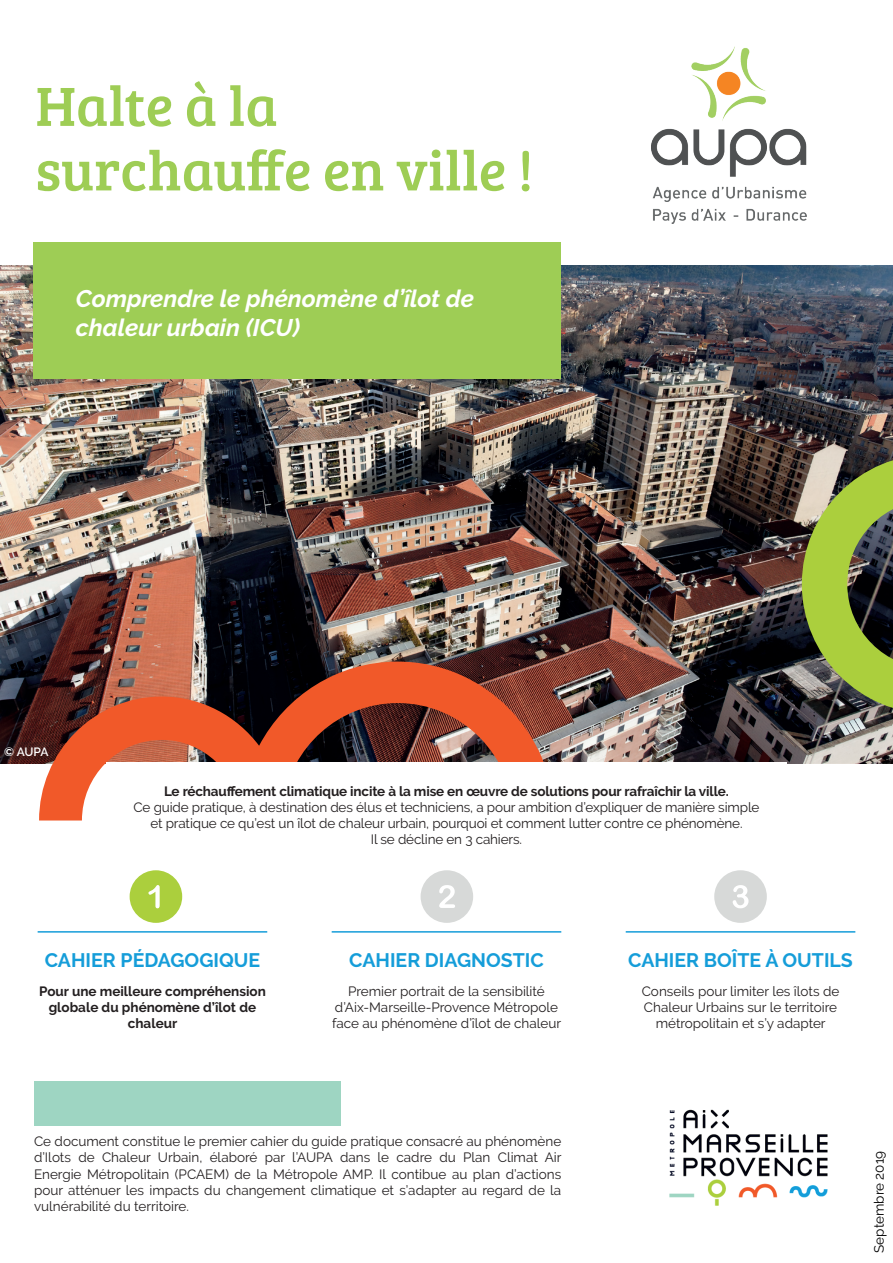
<style>
.page{position:relative;width:893px;height:1263px;background:#fff}
.page>*{position:absolute;margin:0;border:0;box-sizing:border-box;transform-origin:0 0}
.t1{font:57px/64.5px "Bree Serif";color:#9ecd55}
.t2{font:italic 700 24px/28.8px "Raleway";color:#fff}
.t3{font:700 19.5px "Raleway";color:#159dd9}
.t4{font:13.5px/16.2px "Raleway";letter-spacing:-.01em;color:#231f20;text-align:center}
.t5{font:700 13.5px/16.2px "Raleway";letter-spacing:-.01em;color:#231f20;text-align:center}
.t6{font:13.5px "Raleway";color:#000}
.t7{font:600 12px "Raleway";color:#fff}
</style>
<div class="page">
<img style="left:0;top:266px;width:893px;height:497px">
<img style="left:669px;top:1109px;width:159px;height:97px">
<div style="left:33px;top:242px;width:528px;height:137px;background:#9ecd55"></div>
<hr style="left:332px;top:931px;width:229px;height:2px;background:#159dd9">
<hr style="left:38px;top:931px;width:229px;height:2px;background:#159dd9">
<hr style="left:626px;top:931px;width:229px;height:2px;background:#159dd9">
<div style="left:130px;top:870px;width:52px;height:53px;background:#abcf3d;border-radius:50%"></div>
<svg style="left:148px;top:885px;width:12px;height:23px"></svg>
<div style="left:421px;top:870px;width:52px;height:53px;background:#d7d9d8;border-radius:50%"></div>
<svg style="left:439px;top:885px;width:16px;height:23px"></svg>
<div style="left:714px;top:870px;width:53px;height:53px;background:#d7d9d8;border-radius:50%"></div>
<svg style="left:733px;top:885px;width:15px;height:23px"></svg>
<svg style="left:802px;top:454px;width:91px;height:260px;background:#7c8c45"></svg>
<img style="left:39px;top:662px;width:516px;height:158px">
<div style="left:34px;top:1081px;width:307px;height:44px;background:#9ed5c2"></div>
<div style="left:106px;top:762px;width:681px;height:103px;background:#fff"></div>
<img style="left:652px;top:46px;width:154px;height:178px">
<svg style="left:0;top:742px;width:56px;height:18px"></svg>
<h1 class="t1" style="left:35px;top:71px;width:500px">Halte à la surchauffe en ville !</h1>
<h2 class="t2" style="left:76px;top:285px;width:400px">Comprendre le phénomène d’îlot de chaleur urbain (ICU)</h2>
<p class="t7" style="left:4px;top:745px;width:46px">© AUPA</p>
<p class="t5" style="left:164px;top:783px;width:566px">Le réchauffement climatique incite à la mise en œuvre de solutions pour rafraîchir la ville.</p>
<p class="t4" style="left:133px;top:799px;width:627px">Ce guide pratique, à destination des élus et techniciens, a pour ambition d’expliquer de manière simple et pratique ce qu’est un îlot de chaleur urbain, pourquoi et comment lutter contre ce phénomène.<br>Il se décline en 3 cahiers.</p>
<h3 class="t3" style="left:45px;top:949px;width:217px">CAHIER PÉDAGOGIQUE</h3>
<p class="t5" style="left:39px;top:983px;width:228px">Pour une meilleure compréhension globale du phénomène d’îlot de chaleur</p>
<h3 class="t3" style="left:349px;top:949px;width:196px">CAHIER DIAGNOSTIC</h3>
<p class="t4" style="left:332px;top:983px;width:231px">Premier portrait de la sensibilité d’Aix-Marseille-Provence Métropole face au phénomène d’îlot de chaleur</p>
<h3 class="t3" style="left:628px;top:949px;width:226px">CAHIER BOÎTE À OUTILS</h3>
<p class="t4" style="left:642px;top:983px;width:199px">Conseils pour limiter les îlots de<br>Chaleur Urbains sur le territoire métropolitain et s’y adapter</p>
<p class="t4" style="left:34px;top:1133px;width:529px;text-align:justify">Ce document constitue le premier cahier du guide pratique consacré au phénomène d’Ilots de Chaleur Urbain, élaboré par l’AUPA dans le cadre du Plan Climat Air Energie Métropolitain (PCAEM) de la Métropole AMP. Il contibue au plan d’actions pour atténuer les impacts du changement climatique et s’adapter au regard de la vulnérabilité du territoire.</p>
<p class="t6" style="left:871px;top:1253px;width:104px;rotate:-90deg">Septembre 2019</p>
</div>
